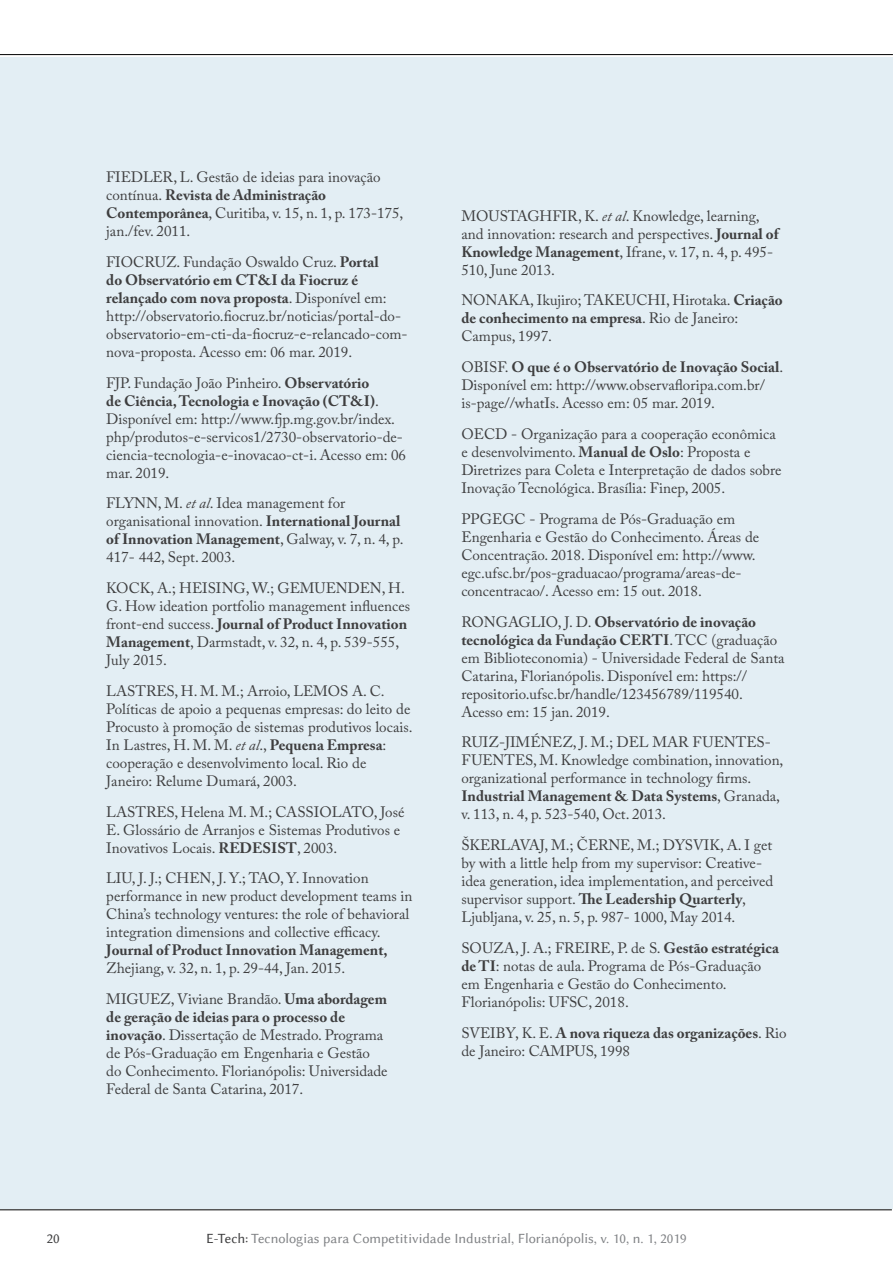
<style>
.page{position:relative;width:893px;height:1263px;background:#fff}
.page>*{position:absolute;margin:0;border:0;box-sizing:border-box;transform-origin:0 0}
.referencias{font:15px/18px "Adobe Caslon Pro";color:#3e3e3f}
.t1{font:14.25px "Lin Biolinum";color:#808285}
.t2{font:14.25px "Lin Biolinum";color:#3e3e3f}
.s1{font-weight:700}
.s2{font-style:italic}
.s3{color:#3e3e3f}
</style>
<div class="page">
<hr style="left:0;top:1209px;width:892px;height:1px;background:#000">
<hr style="left:0;top:54px;width:893px;height:1px;background:#000">
<div style="left:0;top:57px;width:432px;height:1151px;background:#e3eef4"></div>
<div style="left:432px;top:57px;width:461px;height:1151px;background:#e3eef4"></div>
<p class="referencias" style="left:106px;top:168px;width:299px">FIEDLER, L. Gestão de ideias para inovação contínua. <span class="s1">Revista de Administração Contemporânea</span>, Curitiba, v. 15, n. 1, p. 173-175, jan./fev. 2011.</p>
<p class="referencias" style="left:106px;top:253px;width:303px">FIOCRUZ. Fundação Oswaldo Cruz. <span class="s1">Portal<br>do Observatório em CT&amp;I da Fiocruz é relançado com nova proposta</span>. Disponível em: http://observatorio.fiocruz.br/noticias/portal-do&shy;observatorio-em-cti-da-fiocruz-e-relancado-com&shy;nova-proposta. Acesso em: 06 mar. 2019.</p>
<p class="referencias" style="left:106px;top:373px;width:301px">FJP. Fundação João Pinheiro. <span class="s1">Observatório<br>de Ciência, Tecnologia e Inovação (CT&amp;I)</span>.<br>Disponível em: http://www.fjp.mg.gov.br/index. php/produtos-e-servicos1/2730-observatorio-de&shy;ciencia-tecnologia-e-inovacao-ct-i. Acesso em: 06 mar. 2019.</p>
<p class="referencias" style="left:106px;top:494px;width:299px">FLYNN, M. <span class="s2">et al</span>. Idea management for organisational innovation. <span class="s1">International Journal of Innovation Management</span>, Galway, v. 7, n. 4, p.<br>417- 442, Sept. 2003.</p>
<p class="referencias" style="left:106px;top:579px;width:305px">KOCK, A.; HEISING, W.; GEMUENDEN, H.<br>G. How ideation portfolio management influences front-end success. <span class="s1">Journal of Product Innovation Management</span>, Darmstadt, v. 32, n. 4, p. 539-555, July 2015.</p>
<p class="referencias" style="left:106px;top:682px;width:308px">LASTRES, H. M. M.; Arroio, LEMOS A. C.<br>Políticas de apoio a pequenas empresas: do leito de Procusto à promoção de sistemas produtivos locais.<br>In Lastres, H. M. M. <span class="s2">et al</span>., <span class="s1">Pequena Empresa</span>: cooperação e desenvolvimento local. Rio de Janeiro: Relume Dumará, 2003.</p>
<p class="referencias" style="left:106px;top:802px;width:300px">LASTRES, Helena M. M.; CASSIOLATO, José<br>E. Glossário de Arranjos e Sistemas Produtivos e<br>Inovativos Locais. <span class="s1">REDESIST</span>, 2003.</p>
<p class="referencias" style="left:106px;top:869px;width:308px">LIU, J. J.; CHEN, J. Y.; TAO, Y. Innovation performance in new product development teams in China’s technology ventures: the role of behavioral integration dimensions and collective efficacy.<br><span class="s1">Journal of Product Innovation Management, </span>Zhejiang, v. 32, n. 1, p. 29-44, Jan. 2015.</p>
<p class="referencias" style="left:106px;top:990px;width:283px">MIGUEZ, Viviane Brandão. <span class="s1">Uma abordagem de geração de ideias para o processo de inovação</span>. Dissertação de Mestrado. Programa de Pós-Graduação em Engenharia e Gestão do Conhecimento. Florianópolis: Universidade Federal de Santa Catarina, 2017.</p>
<p class="referencias" style="left:461px;top:207px;width:319px">MOUSTAGHFIR, K. <span class="s2">et al</span>. Knowledge, learning, and innovation: research and perspectives. <span class="s1">Journal of Knowledge Management</span>, Ifrane, v. 17, n. 4, p. 495- 510, June 2013.</p>
<p class="referencias" style="left:461px;top:291px;width:323px">NONAKA, Ikujiro; TAKEUCHI, Hirotaka. <span class="s1">Criação de conhecimento na empresa</span>. Rio de Janeiro:<br>Campus, 1997.</p>
<p class="referencias" style="left:461px;top:358px;width:323px">OBISF. <span class="s1">O que é o Observatório de Inovação Social</span>.<br>Disponível em: http://www.observafloripa.com.br/ is-page//whatIs. Acesso em: 05 mar. 2019.</p>
<p class="referencias" style="left:461px;top:425px;width:322px">OECD - Organização para a cooperação econômica e desenvolvimento. <span class="s1">Manual de Oslo</span>: Proposta e Diretrizes para Coleta e Interpretação de dados sobre Inovação Tecnológica. Brasília: Finep, 2005.</p>
<p class="referencias" style="left:461px;top:510px;width:299px">PPGEGC - Programa de Pós-Graduação em Engenharia e Gestão do Conhecimento. Áreas de Concentração. 2018. Disponível em: http://www. egc.ufsc.br/pos-graduacao/programa/areas-de&shy;concentracao/. Acesso em: 15 out. 2018.</p>
<p class="referencias" style="left:461px;top:612px;width:325px">RONGAGLIO, J. D. <span class="s1">Observatório de inovação tecnológica da Fundação CERTI</span>. TCC (graduação em Biblioteconomia) - Universidade Federal de Santa Catarina, Florianópolis. Disponível em: https:// repositorio.ufsc.br/handle/123456789/119540.<br>Acesso em: 15 jan. 2019.</p>
<p class="referencias" style="left:461px;top:733px;width:324px">RUIZ-JIMÉNEZ, J. M.; DEL MAR FUENTES-FUENTES, M. Knowledge combination, innovation, organizational performance in technology firms.<br><span class="s1">Industrial Management &amp; Data Systems</span>, Granada, v. 113, n. 4, p. 523-540, Oct. 2013.</p>
<p class="referencias" style="left:461px;top:836px;width:313px">ŠKERLAVAJ, M.; ČERNE, M.; DYSVIK, A. I get by with a little help from my supervisor: Creative&shy;idea generation, idea implementation, and perceived supervisor support. <span class="s1">The Leadership Quarterly</span>, Ljubljana, v. 25, n. 5, p. 987- 1000, May 2014.</p>
<p class="referencias" style="left:461px;top:939px;width:319px">SOUZA, J. A.; FREIRE, P. de S. <span class="s1">Gestão estratégica de TI</span>: notas de aula. Programa de Pós-Graduação em Engenharia e Gestão do Conhecimento.<br>Florianópolis: UFSC, 2018.</p>
<p class="referencias" style="left:461px;top:1023px;width:327px">SVEIBY, K. E. <span class="s1">A nova riqueza das organizações</span>. Rio de Janeiro: CAMPUS, 1998</p>
<p class="t2" style="left:47px;top:1230px;width:14px">20</p>
<p class="t1" style="left:206px;top:1230px;width:482px"><span class="s3">E-Tech:</span> Tecnologias para Competitividade Industrial, Florianópolis, v. 10, n. 1, 2019</p>
</div>
